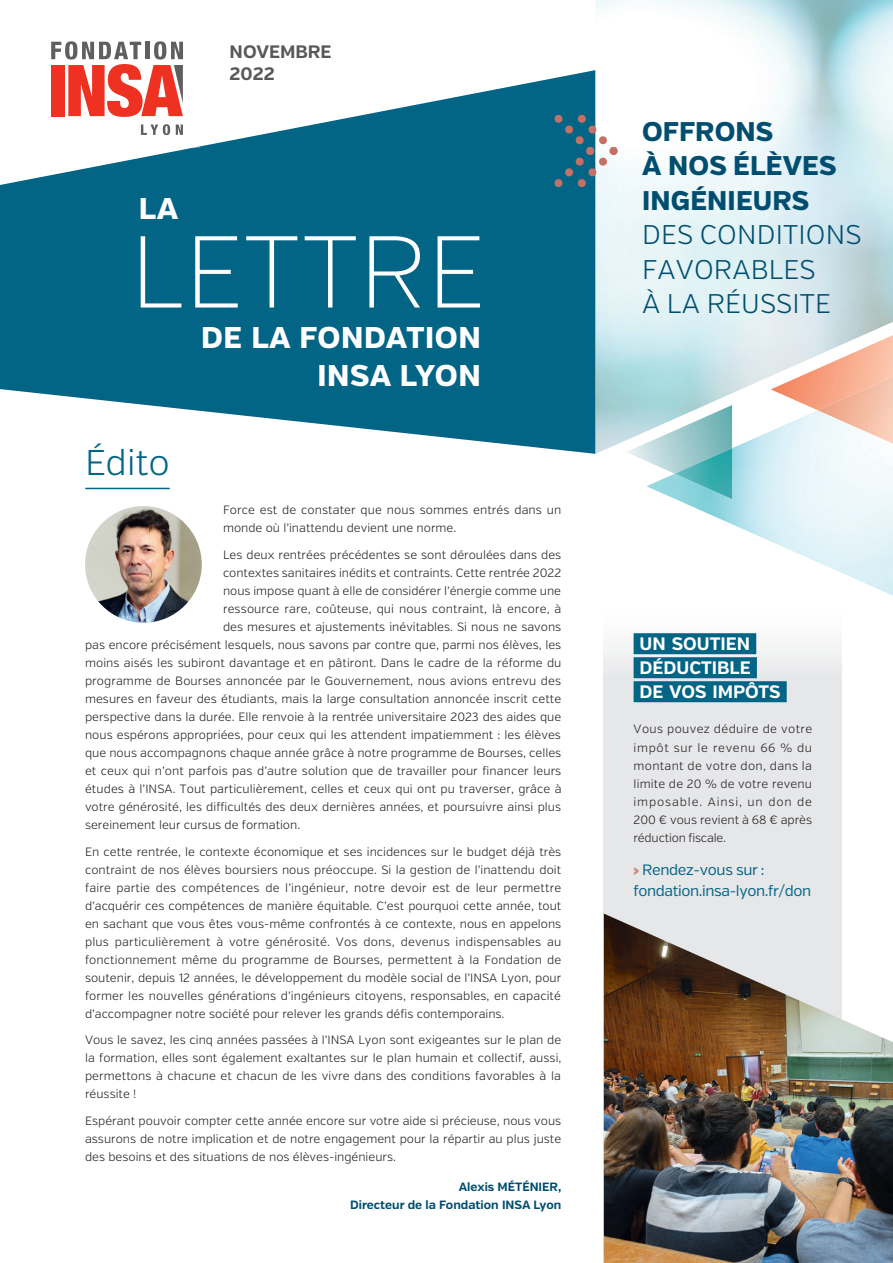
<style>
.page{position:relative;width:893px;height:1263px;background:#fff}
.page>*{position:absolute;margin:0;border:0;box-sizing:border-box;transform-origin:0 0}
.t1{font:200 101.85px "Verb";color:#fff}
.t2{font:300 35.85px "Verb";letter-spacing:-.005em;color:#036586}
.t3{font:800 30px/37.5px "Verb";letter-spacing:.02em;color:#fff;text-align:right}
.t4{font:300 27px/34.5px "Verb";letter-spacing:.005em;color:#004e6f}
.t5{font:800 27px/34.5px "Verb";letter-spacing:.005em;color:#004e6f}
.t6{font:700 18px/24px "Verb";color:#fff}
.t7{font:700 18px/21.6px "Verb";color:#57585a}
.t8{font:15px/21px "Verb";letter-spacing:-.025em;color:#036586}
.t9{font:300 12px/18px "Verb";color:#231f20;text-align:justify}
.t10{font:700 12px/18px "Verb";color:#004e6f;text-align:right}
.s1{font-weight:900;color:#ce897e}
</style>
<div class="page">
<img style="left:646px;top:410px;width:247px;height:186px">
<img style="left:595px;top:0;width:50px;height:454px">
<img style="left:644px;top:353px;width:127px;height:51px">
<img style="left:644px;top:404px;width:64px;height:1px">
<svg style="left:626px;top:405px;width:106px;height:69px"></svg>
<img style="left:675px;top:448px;width:57px;height:51px">
<svg style="left:0;top:70px;width:595px;height:384px;fill:#036586"></svg>
<img style="left:85px;top:506px;width:117px;height:117px;border-radius:58px">
<hr style="left:86px;top:488px;width:83px;height:1px;background:#036586">
<svg style="left:36px;top:41px;width:164px;height:106px"></svg>
<svg style="left:554px;top:114px;width:64px;height:73px"></svg>
<svg style="left:771px;top:335px;width:122px;height:75px"></svg>
<img style="left:818px;top:377px;width:75px;height:67px">
<div style="left:0;top:0;width:31px;height:114px;background:#fff"></div>
<div style="left:604px;top:600px;width:238px;height:663px;background:#e6e7e9"></div>
<svg style="left:646px;top:595px;width:196px;height:1px"></svg>
<div style="left:604px;top:600px;width:238px;height:78px;background:linear-gradient(to bottom,#fff,#e7e9ea)"></div>
<div style="left:634px;top:633px;width:122px;height:21px;background:#036586"></div>
<div style="left:634px;top:657px;width:123px;height:21px;background:#036586"></div>
<div style="left:634px;top:681px;width:153px;height:21px;background:#036586"></div>
<img style="left:604px;top:913px;width:289px;height:350px">
<h3 class="t3" style="left:139px;top:190px;width:41px">LA</h3>
<h3 class="t7" style="left:230px;top:42px;width:103px">NOVEMBRE<br>2022</h3>
<h1 class="t1" style="left:130px;top:212px;width:358px">LETTRE</h1>
<h2 class="t2" style="left:85px;top:441px;width:86px">Édito</h2>
<h3 class="t3" style="left:201px;top:320px;width:281px">DE LA FONDATION<br>INSA LYON</h3>
<p class="t9" style="left:223px;top:501px;width:340px">Force est de constater que nous sommes entrés dans un monde où l’inattendu devient une norme.</p>
<p class="t9" style="left:223px;top:546px;width:340px">Les deux rentrées précédentes se sont déroulées dans des</p>
<p class="t9" style="left:223px;top:564px;width:340px">contextes sanitaires inédits et contraints. Cette rentrée 2022</p>
<p class="t9" style="left:223px;top:582px;width:340px">nous impose quant à elle de considérer l’énergie comme une</p>
<p class="t9" style="left:223px;top:600px;width:340px">ressource rare, coûteuse, qui nous contraint, là encore, à</p>
<p class="t9" style="left:223px;top:618px;width:340px">des mesures et ajustements inévitables. Si nous ne savons</p>
<p class="t9" style="left:85px;top:636px;width:478px">pas encore précisément lesquels, nous savons par contre que, parmi nos élèves, les</p>
<p class="t9" style="left:85px;top:654px;width:478px">moins aisés les subiront davantage et en pâtiront. Dans le cadre de la réforme du</p>
<p class="t9" style="left:85px;top:672px;width:478px">programme de Bourses annoncée par le Gouvernement, nous avions entrevu des</p>
<p class="t9" style="left:85px;top:690px;width:478px">mesures en faveur des étudiants, mais la large consultation annoncée inscrit cette</p>
<p class="t9" style="left:85px;top:708px;width:478px">perspective dans la durée. Elle renvoie à la rentrée universitaire 2023 des aides que</p>
<p class="t9" style="left:85px;top:726px;width:477px">nous espérons appropriées, pour ceux qui les attendent impatiemment : les élèves</p>
<p class="t9" style="left:85px;top:744px;width:478px">que nous accompagnons chaque année grâce à notre programme de Bourses, celles</p>
<p class="t9" style="left:85px;top:762px;width:478px">et ceux qui n’ont parfois pas d’autre solution que de travailler pour financer leurs</p>
<p class="t9" style="left:85px;top:780px;width:478px">études à l’INSA. Tout particulièrement, celles et ceux qui ont pu traverser, grâce à</p>
<p class="t9" style="left:85px;top:798px;width:478px">votre générosité, les difficultés des deux dernières années, et poursuivre ainsi plus</p>
<p class="t9" style="left:85px;top:816px;width:217px">sereinement leur cursus de formation.</p>
<p class="t9" style="left:85px;top:842px;width:478px">En cette rentrée, le contexte économique et ses incidences sur le budget déjà très contraint de nos élèves boursiers nous préoccupe. Si la gestion de l’inattendu doit faire partie des compétences de l’ingénieur, notre devoir est de leur permettre d’acquérir ces compétences de manière équitable. C’est pourquoi cette année, tout en sachant que vous êtes vous-même confrontés à ce contexte, nous en appelons plus particulièrement à votre générosité. Vos dons, devenus indispensables au fonctionnement même du programme de Bourses, permettent à la Fondation de soutenir, depuis 12 années, le développement du modèle social de l’INSA Lyon, pour former les nouvelles générations d’ingénieurs citoyens, responsables, en capacité d’accompagner notre société pour relever les grands défis contemporains.</p>
<p class="t9" style="left:85px;top:1031px;width:478px">Vous le savez, les cinq années passées à l’INSA Lyon sont exigeantes sur le plan de la formation, elles sont également exaltantes sur le plan humain et collectif, aussi, permettons à chacune et chacun de les vivre dans des conditions favorables à la réussite !</p>
<p class="t9" style="left:85px;top:1111px;width:478px">Espérant pouvoir compter cette année encore sur votre aide si précieuse, nous vous assurons de notre implication et de notre engagement pour la répartir au plus juste des besoins et des situations de nos élèves-ingénieurs.</p>
<p class="t10" style="left:350px;top:1178px;width:213px">Alexis MÉTÉNIER,<br>Directeur de la Fondation INSA Lyon</p>
<h3 class="t5" style="left:642px;top:114px;width:196px">OFFRONS<br>À NOS ÉLÈVES<br>INGÉNIEURS</h3>
<h3 class="t4" style="left:642px;top:218px;width:221px">DES CONDITIONS<br>FAVORABLES<br>À LA RÉUSSITE</h3>
<h3 class="t6" style="left:640px;top:632px;width:143px">UN SOUTIEN<br>DÉDUCTIBLE<br>DE VOS IMPÔTS</h3>
<p class="t9" style="left:634px;top:720px;width:180px">Vous pouvez déduire de votre impôt sur le revenu 66 % du montant de votre don, dans la limite de 20 % de votre revenu imposable. Ainsi, un don de 200 € vous revient à 68 € après réduction fiscale.</p>
<p class="t8" style="left:634px;top:860px;width:179px"><span class="s1">›</span> Rendez-vous sur : fondation.insa-lyon.fr/don</p>
</div>
